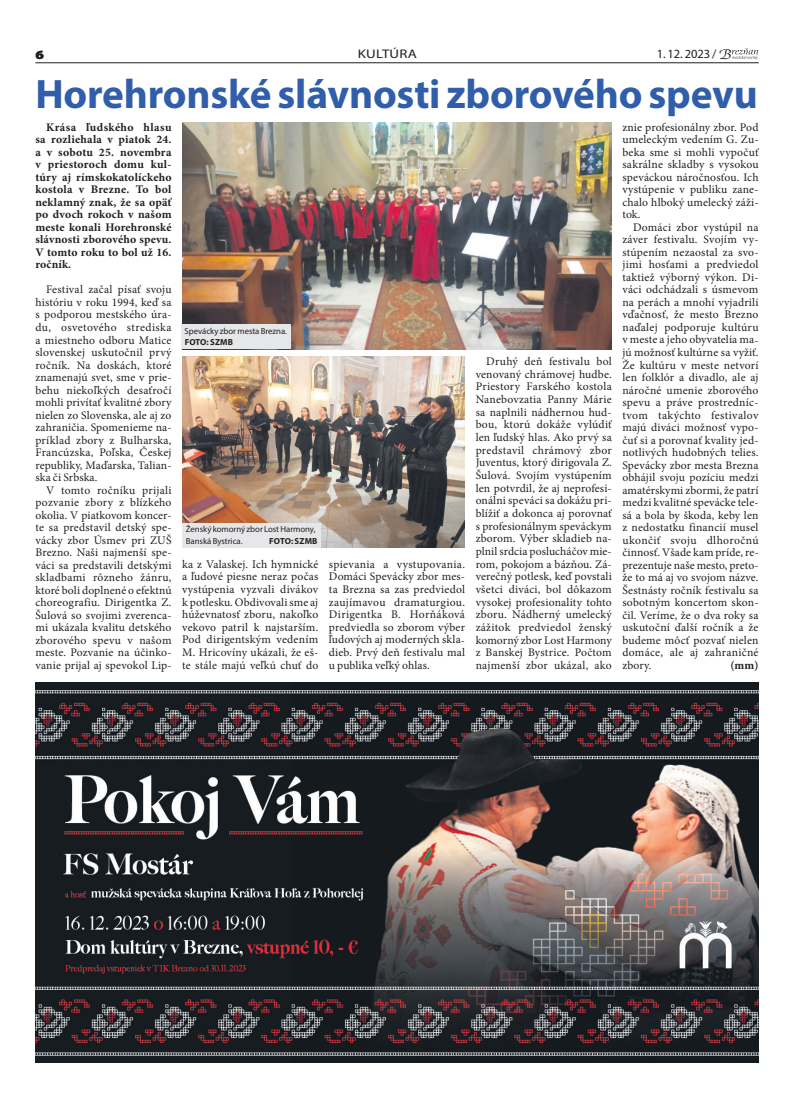
<style>
.page{position:relative;width:794px;height:1110px;background:#fff}
.page>*{position:absolute;margin:0;border:0;box-sizing:border-box;transform-origin:0 0}
.t1{font:700 41.25px "Myriad Pro";letter-spacing:-.005em;color:#305eab}
.t2{font:12.5px "Myriad Pro";letter-spacing:.005em;color:#231f20}
.t3{font:12.5px "Myriad Pro";letter-spacing:.005em;color:#231f20;scale:1.19 1}
.t4{font:900 12.5px "Myriad Pro";color:#231f20;scale:1.19 1}
.t5{font:11.62px/12.5px "Minion Pro";letter-spacing:.015em;color:#231f20;text-align:justify}
.t6{font:700 11.62px/12.5px "Minion Pro";letter-spacing:.01em;color:#231f20;text-align:justify}
.t7{font:8.75px/11.2px "Myriad Pro";letter-spacing:-.005em;color:#231f20}
.t8{font:700 8.75px "Myriad Pro";letter-spacing:.015em;color:#231f20}
.s1{font-family:"Cerigo Swa Itc TEE";font-style:italic;font-size:13.38px;color:#fff}
</style>
<div class="page">
<hr style="left:35px;top:63px;width:723px;height:1px;background:#231f20">
<svg style="left:732px;top:48px;width:26px;height:12px"></svg>
<img style="left:35px;top:682px;width:723px;height:379px">
<img style="left:182px;top:122px;width:430px;height:227px">
<img style="left:182px;top:356px;width:283px;height:191px">
<div style="left:181px;top:324px;width:110px;height:25px;background:#e6e7e9"></div>
<div style="left:182px;top:522px;width:139px;height:25px;background:#e6e7e9"></div>
<p class="t3" style="left:358px;top:46px;width:51px">KULTÚRA</p>
<h1 class="t1" style="left:35px;top:67px;width:724px">Horehronské slávnosti zborového spevu</h1>
<p class="t6" style="left:35px;top:121px;width:138px;text-indent:11px">Krása ľudského hlasu sa rozliehala v piatok 24. a v sobotu 25. novembra v priestoroch domu kul&shy;túry aj rímskokatolíckeho kostola v Brezne. To bol neklamný znak, že sa opäť po dvoch rokoch v našom meste konali Horehronské slávnosti zborového spevu.<br>V tomto roku to bol už 16. ročník.</p>
<p class="t5" style="left:35px;top:283px;width:138px;text-indent:11px">Festival začal písať svoju históriu v roku 1994, keď sa s podporou mestského úra&shy;du, osvetového strediska a miestneho odboru Matice slovenskej uskutočnil prvý ročník. Na doskách, ktoré znamenajú svet, sme v prie&shy;behu niekoľkých desaťročí mohli privítať kvalitné zbory nielen zo Slovenska, ale aj zo zahraničia. Spomenieme na&shy;príklad zbory z Bulharska, Francúzska, Poľska, Českej republiky, Maďarska, Talian&shy;ska či Srbska.</p>
<p class="t5" style="left:35px;top:483px;width:138px;text-indent:11px">V tomto ročníku prijali pozvanie zbory z blízkeho okolia. V piatkovom koncer&shy;te sa predstavil detský spe&shy;vácky zbor Úsmev pri ZUŠ Brezno. Naši najmenší spe&shy;váci sa predstavili detskými skladbami rôzneho žánru, ktoré boli doplnené o efektnú choreografiu. Dirigentka Z.<br>Šulová so svojimi zverenca&shy;mi ukázala kvalitu detského zborového spevu v našom meste. Pozvanie na účinko&shy;vanie prijal aj spevokol Lip-</p>
<p class="t4" style="left:35px;top:48px;width:9px">6</p>
<p class="t2" style="left:657px;top:46px;width:77px">1. 12. 2023 / <span class="s1">B</span></p>
<p class="t5" style="left:622px;top:121px;width:138px">znie profesionálny zbor. Pod umeleckým vedením G. Zu&shy;beka sme si mohli vypočuť sakrálne skladby s vysokou speváckou náročnosťou. Ich vystúpenie v publiku zane&shy;chalo hlboký umelecký záži&shy;tok.</p>
<p class="t5" style="left:622px;top:221px;width:138px;text-indent:11px">Domáci zbor vystúpil na záver festivalu. Svojím vy&shy;stúpením nezaostal za svo&shy;jimi hosťami a predviedol taktiež výborný výkon. Di&shy;váci odchádzali s úsmevom na perách a mnohí vyjadrili vďačnosť, že mesto Brezno naďalej podporuje kultúru v meste a jeho obyvatelia ma&shy;jú možnosť kultúrne sa vyžiť.<br>Že kultúru v meste netvorí len folklór a divadlo, ale aj náročné umenie zborového spevu a práve prostredníc&shy;tvom takýchto festivalov majú diváci možnosť vypo&shy;čuť si a porovnať kvality jed&shy;notlivých hudobných telies.<br>Spevácky zbor mesta Brezna obhájil svoju pozíciu medzi amatérskymi zbormi, že patrí medzi kvalitné spevácke tele&shy;sá a bola by škoda, keby len z nedostatku financií musel ukončiť svoju dlhoročnú činnosť. Všade kam príde, re&shy;prezentuje naše mesto, preto&shy;že to má aj vo svojom názve.<br>Šestnásty ročník festivalu sa sobotným koncertom skon&shy;čil. Veríme, že o dva roky sa uskutoční ďalší ročník a že budeme môcť pozvať nielen domáce, ale aj zahraničné zbory.</p>
<p class="t7" style="left:185px;top:325px;width:104px">Spevácky zbor mesta Brezna.</p>
<p class="t8" style="left:185px;top:336px;width:50px">FOTO: SZMB</p>
<p class="t5" style="left:476px;top:355px;width:138px;text-indent:11px">Druhý deň festivalu bol venovaný chrámovej hudbe.<br>Priestory Farského kostola Nanebovzatia Panny Márie sa naplnili nádhernou hud&shy;bou, ktorú dokáže vylúdiť len ľudský hlas. Ako prvý sa predstavil chrámový zbor Juventus, ktorý dirigovala Z.<br>Šulová. Svojím vystúpením len potvrdil, že aj neprofesi&shy;onálni speváci sa dokážu pri&shy;blížiť a dokonca aj porovnať s profesionálnym speváckym zborom. Výber skladieb na&shy;plnil srdcia poslucháčov mie&shy;rom, pokojom a bázňou. Zá&shy;verečný potlesk, keď povstali všetci diváci, bol dôkazom vysokej profesionality tohto zboru. Nádherný umelecký zážitok predviedol ženský komorný zbor Lost Harmony z Banskej Bystrice. Počtom najmenší zbor ukázal, ako</p>
<p class="t7" style="left:186px;top:523px;width:131px">Ženský komorný zbor Lost Harmony,<br>Banská Bystrica.</p>
<p class="t8" style="left:269px;top:534px;width:50px">FOTO: SZMB</p>
<p class="t5" style="left:182px;top:557px;width:138px">ka z Valaskej. Ich hymnické a ľudové piesne neraz počas vystúpenia vyzvali divákov k potlesku. Obdivovali sme aj húževnatosť zboru, nakoľko vekovo patril k najstarším.<br>Pod dirigentským vedením M. Hricovíny ukázali, že eš&shy;te stále majú veľkú chuť do</p>
<p class="t5" style="left:329px;top:557px;width:138px">spievania a vystupovania.<br>Domáci Spevácky zbor mes&shy;ta Brezna sa zas predviedol zaujímavou dramaturgiou.<br>Dirigentka B. Horňáková predviedla so zborom výber ľudových aj moderných skla&shy;dieb. Prvý deň festivalu mal u publika veľký ohlas.</p>
<p class="t6" style="left:730px;top:658px;width:30px">(mm)</p>
</div>
